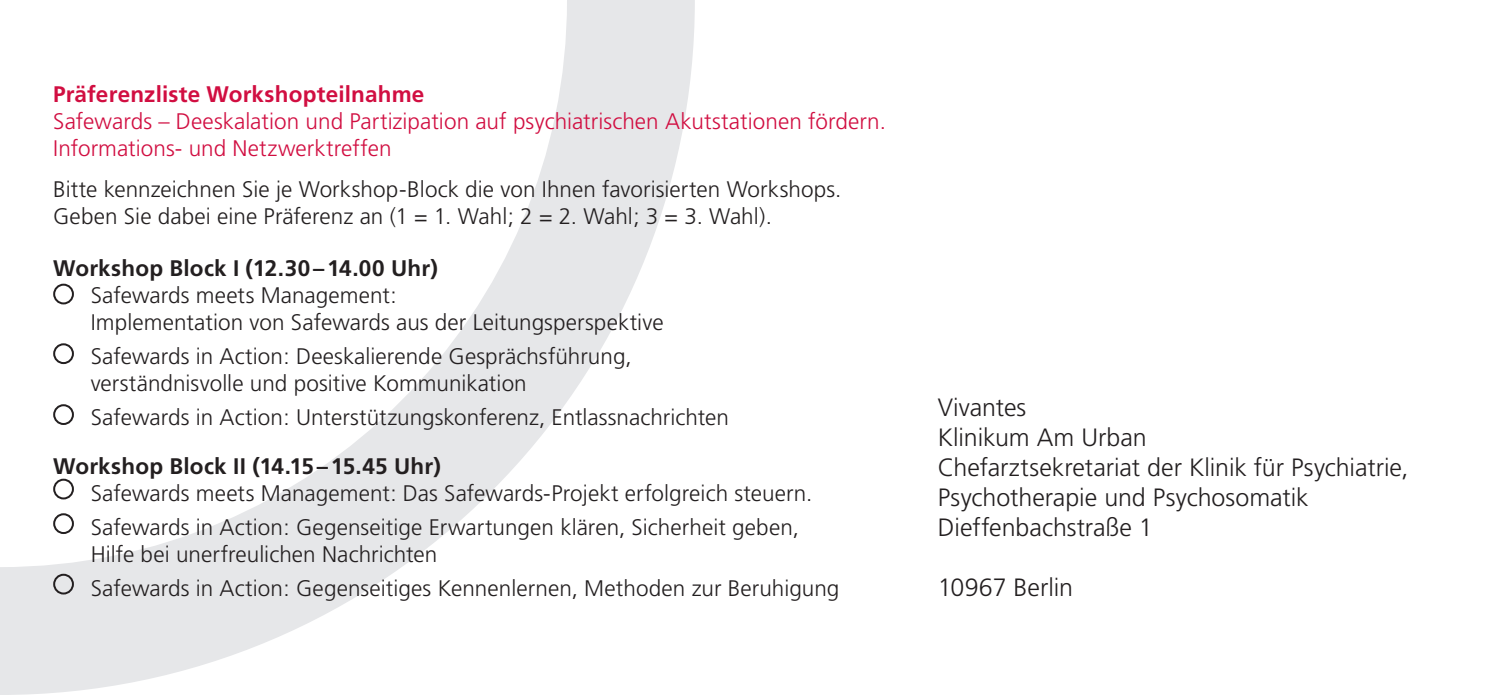
<style>
.page{position:relative;width:1489px;height:695px;background:#fff}
.page>*{position:absolute;margin:0;border:0;box-sizing:border-box;transform-origin:0 0}
.t1{font:300 25px/30px "Frutiger";color:#231f20}
.t2{font:300 22.5px/27px "Frutiger";letter-spacing:.005em;color:#231f20}
.t3{font:300 22.5px/27px "Frutiger";letter-spacing:.005em;color:#d10e41}
.t4{font:700 22.5px "Frutiger";letter-spacing:.01em;color:#231f20}
.t5{font:700 22.5px "Frutiger";letter-spacing:.01em;color:#d10e41}
</style>
<div class="page">
<svg style="left:0;top:0;width:694px;height:694px"></svg>
<div style="left:53px;top:283px;width:21px;height:21px;border:2px solid #231f20;border-radius:50%"></div>
<div style="left:53px;top:343px;width:21px;height:21px;border:2px solid #231f20;border-radius:50%"></div>
<div style="left:53px;top:404px;width:21px;height:21px;border:2px solid #231f20;border-radius:50%"></div>
<div style="left:53px;top:478px;width:21px;height:21px;border:2px solid #231f20;border-radius:50%"></div>
<div style="left:53px;top:513px;width:21px;height:21px;border:2px solid #231f20;border-radius:50%"></div>
<div style="left:53px;top:573px;width:21px;height:21px;border:2px solid #231f20;border-radius:50%"></div>
<p class="t5" style="left:53px;top:81px;width:373px">Präferenzliste Workshopteilnahme</p>
<p class="t3" style="left:53px;top:108px;width:834px">Safewards – Deeskalation und Partizipation auf psychiatrischen Akutstationen fördern.<br>Informations- und Netzwerktreffen</p>
<p class="t2" style="left:53px;top:176px;width:789px">Bitte kennzeichnen Sie je Workshop-Block die von Ihnen favorisierten Workshops.<br>Geben Sie dabei eine Präferenz an (1 = 1. Wahl; 2 = 2. Wahl; 3 = 3. Wahl).</p>
<p class="t4" style="left:53px;top:255px;width:386px">Workshop Block I (12.30–14.00 Uhr)</p>
<p class="t2" style="left:91px;top:282px;width:574px">Safewards meets Management:<br>Implementation von Safewards aus der Leitungsperspektive</p>
<p class="t2" style="left:91px;top:343px;width:542px">Safewards in Action: Deeskalierende Gesprächsführung, verständnisvolle und positive Kommunikation</p>
<p class="t2" style="left:91px;top:404px;width:640px">Safewards in Action: Unterstützungskonferenz, Entlassnachrichten</p>
<p class="t4" style="left:53px;top:452px;width:389px">Workshop Block II (14.15–15.45 Uhr)</p>
<p class="t2" style="left:91px;top:476px;width:723px;line-height:34px">Safewards meets Management: Das Safewards-Projekt erfolgreich steuern.<br>Safewards in Action: Gegenseitige Erwartungen klären, Sicherheit geben,</p>
<p class="t2" style="left:91px;top:537px;width:750px;line-height:34px">Hilfe bei unerfreulichen Nachrichten<br>Safewards in Action: Gegenseitiges Kennenlernen, Methoden zur Beruhigung</p>
<p class="t1" style="left:937px;top:392px;width:472px">Vivantes<br>Klinikum Am Urban<br>Chefarztsekretariat der Klinik für Psychiatrie,<br>Psychotherapie und Psychosomatik<br>Dieffenbachstraße 1</p>
<p class="t1" style="left:937px;top:572px;width:137px">10967 Berlin</p>
</div>
